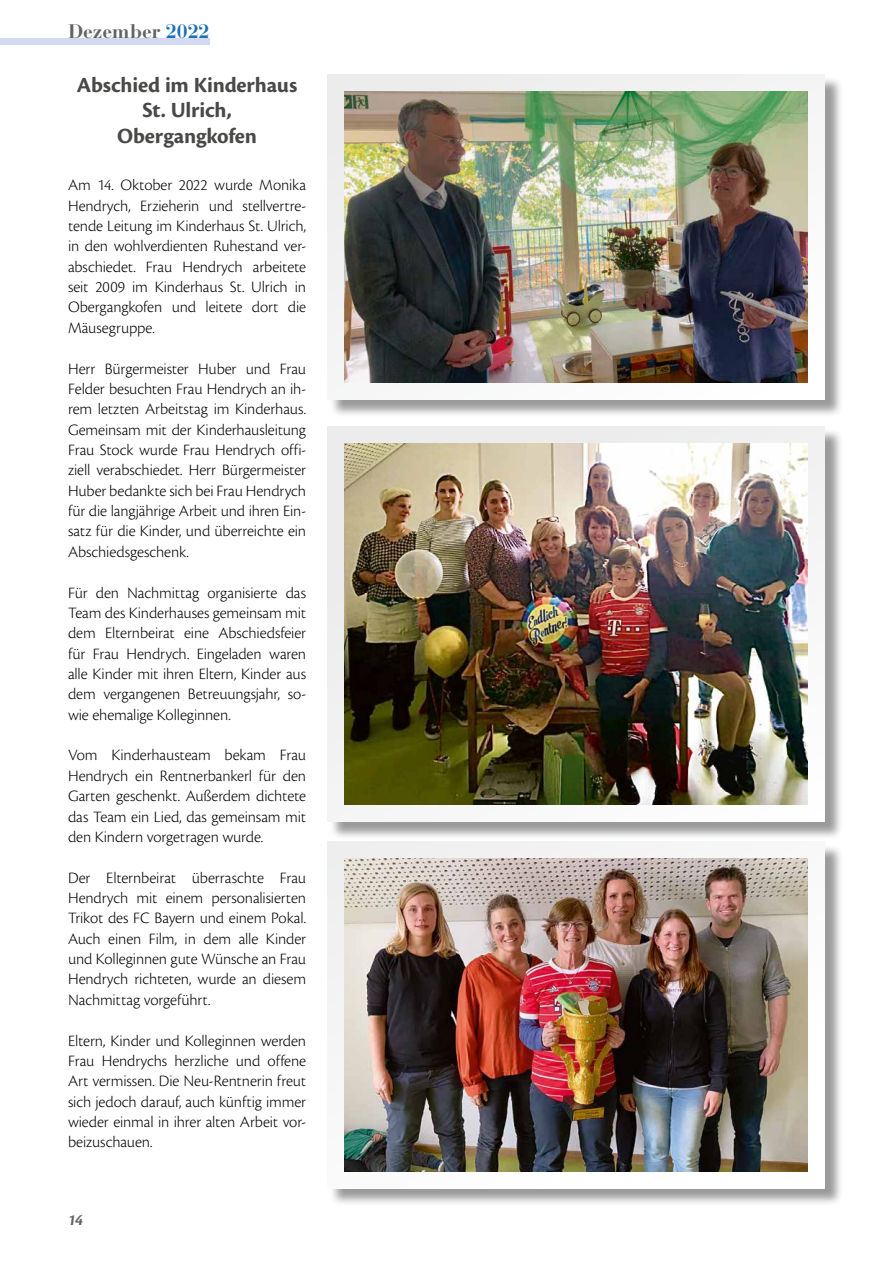
<style>
.page{position:relative;width:893px;height:1263px;background:#fff}
.page>*{position:absolute;margin:0;border:0;box-sizing:border-box;transform-origin:0 0}
.t1{font:700 22.5px/25.5px "Cronos Pro";letter-spacing:-.005em;color:#494948;text-align:center}
.t2{font:700 19.5px "Bauer Bodoni Std";color:#636362}
.t3{font:300 16.5px/20.4px "Cronos Pro";letter-spacing:-.01em;color:#000;text-align:justify}
.t4{font:italic 700 16.5px "Cronos Pro";color:#636362}
.s1{color:#1d6fb7}
</style>
<div class="page">
<div style="left:0;top:38px;width:210px;height:6px;background:#d3daf0"></div>
<div style="left:330px;top:428px;width:514px;height:412px;background:#000;opacity:.4"></div>
<div style="left:327px;top:426px;width:498px;height:395px;background:#f2f2f2"></div>
<img style="left:344px;top:443px;width:464px;height:361px">
<div style="left:330px;top:844px;width:514px;height:362px;background:#000;opacity:.4"></div>
<div style="left:327px;top:842px;width:498px;height:346px;background:#f8f9f9"></div>
<img style="left:344px;top:859px;width:464px;height:312px">
<div style="left:330px;top:77px;width:514px;height:341px;background:#000;opacity:.4"></div>
<div style="left:327px;top:74px;width:498px;height:325px;background:#f4f4f4"></div>
<img style="left:344px;top:91px;width:464px;height:291px">
<p class="t2" style="left:68px;top:20px;width:143px">Dezember <span class="s1">2022</span></p>
<h1 class="t1" style="left:77px;top:73px;width:222px">Abschied im Kinderhaus<br>St. Ulrich,<br>Obergangkofen</h1>
<p class="t3" style="left:68px;top:175px;width:240px">Am 14. Oktober 2022 wurde Monika Hendrych, Erzieherin und stellvertre&shy;tende Leitung im Kinderhaus St. Ulrich, in den wohlverdienten Ruhestand ver&shy;abschiedet. Frau Hendrych arbeitete seit 2009 im Kinderhaus St. Ulrich in Obergangkofen und leitete dort die Mäusegruppe.</p>
<p class="t3" style="left:68px;top:358px;width:240px">Herr Bürgermeister Huber und Frau Felder besuchten Frau Hendrych an ih&shy;rem letzten Arbeitstag im Kinderhaus.<br>Gemeinsam mit der Kinderhausleitung Frau Stock wurde Frau Hendrych offi&shy;ziell verabschiedet. Herr Bürgermeister Huber bedankte sich bei Frau Hendrych für die langjährige Arbeit und ihren Ein&shy;satz für die Kinder, und überreichte ein Abschiedsgeschenk.</p>
<p class="t3" style="left:68px;top:582px;width:240px">Für den Nachmittag organisierte das Team des Kinderhauses gemeinsam mit dem Elternbeirat eine Abschiedsfeier für Frau Hendrych. Eingeladen waren alle Kinder mit ihren Eltern, Kinder aus dem vergangenen Betreuungsjahr, so&shy;wie ehemalige Kolleginnen.</p>
<p class="t3" style="left:68px;top:745px;width:240px">Vom Kinderhausteam bekam Frau Hendrych ein Rentnerbankerl für den Garten geschenkt. Außerdem dichtete das Team ein Lied, das gemeinsam mit den Kindern vorgetragen wurde.</p>
<p class="t3" style="left:68px;top:867px;width:240px">Der Elternbeirat überraschte Frau Hendrych mit einem personalisierten Trikot des FC Bayern und einem Pokal.<br>Auch einen Film, in dem alle Kinder und Kolleginnen gute Wünsche an Frau Hendrych richteten, wurde an diesem Nachmittag vorgeführt.</p>
<p class="t3" style="left:68px;top:1030px;width:240px">Eltern, Kinder und Kolleginnen werden Frau Hendrychs herzliche und offene Art vermissen. Die Neu-Rentnerin freut sich jedoch darauf, auch künftig immer wieder einmal in ihrer alten Arbeit vor&shy;beizuschauen.</p>
<p class="t4" style="left:68px;top:1210px;width:17px">14</p>
</div>
